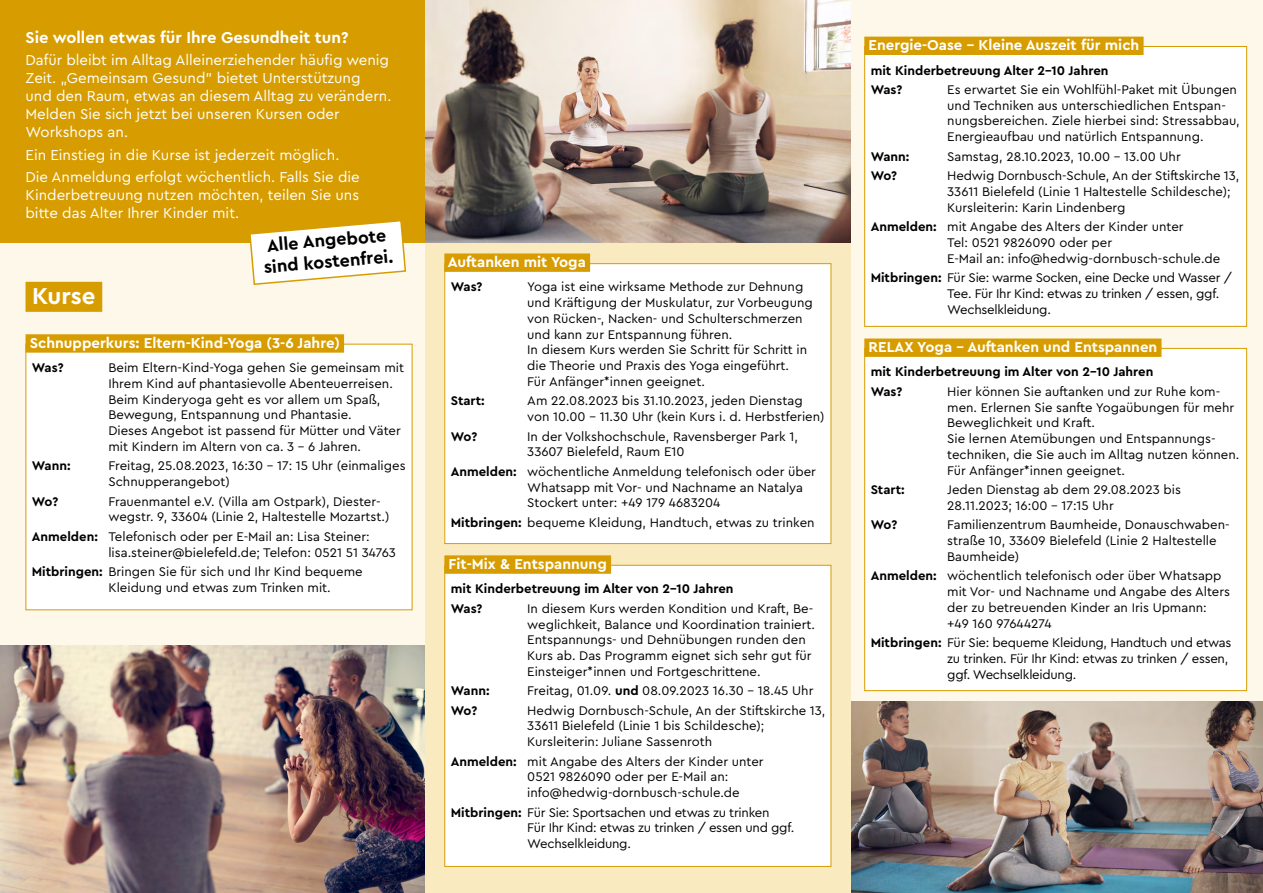
<style>
.page{position:relative;width:1263px;height:893px;background:#fff}
.page>*{position:absolute;margin:0;border:0;box-sizing:border-box;transform-origin:0 0}
.t1{font:700 24px "Cera Bielefeld";color:#fff}
.t2{font:700 18px/21.6px "Cera Bielefeld";color:#000}
.t3{font:700 16.5px "Cera Bielefeld";color:#fff}
.t4{font:15px/18px "Cera Bielefeld";color:#fff}
.t5{font:700 15px "Cera Bielefeld";color:#fff}
.t6{font:13.2px/15.8px "Cera Bielefeld";color:#000}
.t7{font:13.2px/15.8px "Cera Bielefeld";letter-spacing:-.02em;color:#000}
.t8{font:700 13.2px/19.5px "Cera Bielefeld";color:#000}
.s1{font-weight:700}
</style>
<div class="page">
<div style="left:0;top:0;width:425px;height:893px;background:#fdf8ea"></div>
<img style="left:0;top:645px;width:425px;height:248px">
<div style="left:850px;top:0;width:413px;height:893px;background:#fdf8ea"></div>
<img style="left:850px;top:702px;width:413px;height:191px">
<div style="left:425px;top:55px;width:425px;height:838px;background:#faeabf"></div>
<div style="left:0;top:0;width:425px;height:242px;background:#d79d00"></div>
<div style="left:26px;top:344px;width:386px;height:266px;background:#fff"></div>
<div style="left:26px;top:334px;width:318px;height:19px;background:#d79d00"></div>
<div style="left:445px;top:264px;width:386px;height:280px;background:#fff"></div>
<div style="left:444px;top:263px;width:387px;height:281px;border:1px solid #d79d00"></div>
<div style="left:444px;top:253px;width:146px;height:19px;background:#d79d00"></div>
<div style="left:444px;top:565px;width:387px;height:302px;background:#fff;border:1px solid #d79d00"></div>
<div style="left:444px;top:555px;width:167px;height:19px;background:#d79d00"></div>
<div style="left:864px;top:46px;width:383px;height:281px;background:#fff;border:1px solid #d79d00"></div>
<div style="left:864px;top:37px;width:279px;height:18px;background:#d79d00"></div>
<div style="left:864px;top:348px;width:383px;height:343px;background:#fff;border:1px solid #d79d00"></div>
<div style="left:864px;top:338px;width:297px;height:19px;background:#d79d00"></div>
<img style="left:425px;top:0;width:425px;height:242px">
<div style="left:26px;top:282px;width:76px;height:30px;background:#d79d00"></div>
<svg style="left:248px;top:221px;width:159px;height:64px"></svg>
<p class="t3" style="left:26px;top:27px;width:324px">Sie wollen etwas für Ihre Gesundheit tun?</p>
<p class="t4" style="left:26px;top:51px;width:367px">Dafür bleibt im Alltag Alleinerziehender häufig wenig Zeit. „Gemeinsam Gesund" bietet Unterstützung<br>und den Raum, etwas an diesem Alltag zu verändern.<br>Melden Sie sich jetzt bei unseren Kursen oder Workshops an.</p>
<p class="t4" style="left:26px;top:143px;width:336px;line-height:22.2px">Ein Einstieg in die Kurse ist jederzeit möglich.<br>Die Anmeldung erfolgt wöchentlich. Falls Sie die</p>
<p class="t4" style="left:26px;top:185px;width:335px">Kinderbetreuung nutzen möchten, teilen Sie uns bitte das Alter Ihrer Kinder mit.</p>
<h1 class="t1" style="left:32px;top:280px;width:65px">Kurse</h1>
<h2 class="t2" style="left:261px;top:234px;width:131px;rotate:-5deg">Alle Angebote sind kostenfrei.</h2>
<p class="t5" style="left:30px;top:333px;width:312px">Schnupperkurs: Eltern-Kind-Yoga (3-6 Jahre)</p>
<p class="t8" style="left:32px;top:357px;width:33px">Was?</p>
<p class="t6" style="left:108px;top:359px;width:297px">Beim Eltern-Kind-Yoga gehen Sie gemeinsam mit Ihrem Kind auf phantasievolle Abenteuerreisen.<br>Beim Kinderyoga geht es vor allem um Spaß, Bewegung, Entspannung und Phantasie.<br>Dieses Angebot ist passend für Mütter und Väter mit Kindern im Altern von ca. 3 - 6 Jahren.</p>
<p class="t8" style="left:32px;top:456px;width:40px">Wann:</p>
<p class="t6" style="left:108px;top:457px;width:299px">Freitag, 25.08.2023, 16:30 – 17: 15 Uhr (einmaliges<br>Schnupperangebot)</p>
<p class="t8" style="left:32px;top:491px;width:28px">Wo?</p>
<p class="t6" style="left:108px;top:493px;width:283px">Frauenmantel e.V. (Villa am Ostpark), Diester&shy;wegstr. 9, 33604 (Linie 2, Haltestelle Mozartst.)</p>
<p class="t6" style="left:108px;top:528px;width:289px;text-indent:-77px"><span class="s1">Anmelden:</span> Telefonisch oder per E-Mail an: Lisa Steiner: lisa.steiner@bielefeld.de; Telefon: 0521 51 34763</p>
<p class="t6" style="left:108px;top:563px;width:256px;text-indent:-77px"><span class="s1">Mitbringen:</span> Bringen Sie für sich und Ihr Kind bequeme<br>Kleidung und etwas zum Trinken mit.</p>
<p class="t5" style="left:448px;top:252px;width:140px">Auftanken mit Yoga</p>
<p class="t8" style="left:451px;top:277px;width:33px">Was?</p>
<p class="t6" style="left:527px;top:278px;width:287px">Yoga ist eine wirksame Methode zur Dehnung und Kräftigung der Muskulatur, zur Vorbeugung von Rücken-, Nacken- und Schulterschmerzen und kann zur Entspannung führen.<br>In diesem Kurs werden Sie Schritt für Schritt in die Theorie und Praxis des Yoga eingeführt.<br>Für Anfänger*innen geeignet.</p>
<p class="t8" style="left:451px;top:391px;width:35px">Start:</p>
<p class="t6" style="left:527px;top:392px;width:299px">Am 22.08.2023 bis 31.10.2023, jeden Dienstag von 10.00 – 11.30 Uhr (kein Kurs i. d. Herbstferien)</p>
<p class="t8" style="left:451px;top:426px;width:28px">Wo?</p>
<p class="t6" style="left:527px;top:428px;width:272px">In der Volkshochschule, Ravensberger Park 1,<br>33607 Bielefeld, Raum E10</p>
<p class="t6" style="left:527px;top:463px;width:290px;text-indent:-77px"><span class="s1">Anmelden:</span> wöchentliche Anmeldung telefonisch oder über<br>Whatsapp mit Vor- und Nachname an Natalya<br>Stockert unter: +49 179 4683204</p>
<p class="t6" style="left:451px;top:514px;width:365px"><span class="s1">Mitbringen:</span> bequeme Kleidung, Handtuch, etwas zu trinken</p>
<p class="t5" style="left:449px;top:554px;width:160px">Fit-Mix &amp; Entspannung</p>
<p class="t8" style="left:451px;top:579px;width:284px">mit Kinderbetreuung im Alter von 2-10 Jahren<br>Was?</p>
<p class="t6" style="left:527px;top:600px;width:289px">In diesem Kurs werden Kondition und Kraft, Be&shy;weglichkeit, Balance und Koordination trainiert.<br>Entspannungs- und Dehnübungen runden den Kurs ab. Das Programm eignet sich sehr gut für Einsteiger*innen und Fortgeschrittene.</p>
<p class="t8" style="left:451px;top:680px;width:40px">Wann:</p>
<p class="t6" style="left:527px;top:682px;width:288px">Freitag, 01.09. <span class="s1">und</span> 08.09.2023 16.30 - 18.45 Uhr</p>
<p class="t8" style="left:451px;top:700px;width:28px">Wo?</p>
<p class="t6" style="left:527px;top:702px;width:300px">Hedwig Dornbusch-Schule, An der Stiftskirche 13,<br>33611 Bielefeld (Linie 1 bis Schildesche);<br>Kursleiterin: Juliane Sassenroth</p>
<p class="t6" style="left:527px;top:753px;width:238px;text-indent:-77px"><span class="s1">Anmelden:</span> mit Angabe des Alters der Kinder unter<br>0521 9826090 oder per E-Mail an: info@hedwig-dornbusch-schule.de</p>
<p class="t7" style="left:527px;top:804px;width:268px;text-indent:-77px"><span class="s1">Mitbringen:</span> Für Sie: Sportsachen und etwas zu trinken<br>Für Ihr Kind: etwas zu trinken / essen und ggf.<br>Wechselkleidung.</p>
<p class="t5" style="left:868px;top:35px;width:272px">Energie-Oase – Kleine Auszeit für mich</p>
<p class="t8" style="left:871px;top:60px;width:239px">mit Kinderbetreuung Alter 2-10 Jahren<br>Was?</p>
<p class="t6" style="left:947px;top:81px;width:294px">Es erwartet Sie ein Wohlfühl-Paket mit Übungen und Techniken aus unterschiedlichen Entspan&shy;nungsbereichen. Ziele hierbei sind: Stressabbau, Energieaufbau und natürlich Entspannung.</p>
<p class="t8" style="left:871px;top:146px;width:40px">Wann:</p>
<p class="t6" style="left:947px;top:148px;width:235px">Samstag, 28.10.2023, 10.00 - 13.00 Uhr</p>
<p class="t8" style="left:871px;top:165px;width:28px">Wo?</p>
<p class="t6" style="left:947px;top:167px;width:294px">Hedwig Dornbusch-Schule, An der Stiftskirche 13,<br>33611 Bielefeld (Linie 1 Haltestelle Schildesche);<br>Kursleiterin: Karin Lindenberg</p>
<p class="t6" style="left:947px;top:218px;width:275px;text-indent:-77px"><span class="s1">Anmelden:</span> mit Angabe des Alters der Kinder unter<br>Tel: 0521 9826090 oder per<br>E-Mail an: info@hedwig-dornbusch-schule.de</p>
<p class="t7" style="left:947px;top:269px;width:286px;text-indent:-77px"><span class="s1">Mitbringen:</span> Für Sie: warme Socken, eine Decke und Wasser /<br>Tee. Für Ihr Kind: etwas zu trinken / essen, ggf.<br>Wechselkleidung.</p>
<p class="t5" style="left:868px;top:337px;width:290px">RELAX Yoga – Auftanken und Entspannen</p>
<p class="t8" style="left:871px;top:362px;width:284px">mit Kinderbetreuung im Alter von 2-10 Jahren<br>Was?</p>
<p class="t6" style="left:947px;top:383px;width:294px">Hier können Sie auftanken und zur Ruhe kom&shy;men. Erlernen Sie sanfte Yogaübungen für mehr Beweglichkeit und Kraft.<br>Sie lernen Atemübungen und Entspannungs&shy;techniken, die Sie auch im Alltag nutzen können.<br>Für Anfänger*innen geeignet.</p>
<p class="t8" style="left:871px;top:479px;width:35px">Start:</p>
<p class="t6" style="left:947px;top:481px;width:235px">Jeden Dienstag ab dem 29.08.2023 bis<br>28.11.2023; 16:00 – 17:15 Uhr</p>
<p class="t8" style="left:871px;top:515px;width:28px">Wo?</p>
<p class="t6" style="left:947px;top:516px;width:284px">Familienzentrum Baumheide, Donauschwaben&shy;straße 10, 33609 Bielefeld (Linie 2 Haltestelle<br>Baumheide)</p>
<p class="t6" style="left:947px;top:567px;width:284px;text-indent:-77px"><span class="s1">Anmelden:</span> wöchentlich telefonisch oder über Whatsapp mit Vor- und Nachname und Angabe des Alters der zu betreuenden Kinder an Iris Upmann: +49 160 97644274</p>
<p class="t7" style="left:947px;top:634px;width:286px;text-indent:-77px"><span class="s1">Mitbringen:</span> Für Sie: bequeme Kleidung, Handtuch und etwas zu trinken. Für Ihr Kind: etwas zu trinken / essen, ggf. Wechselkleidung.</p>
</div>
